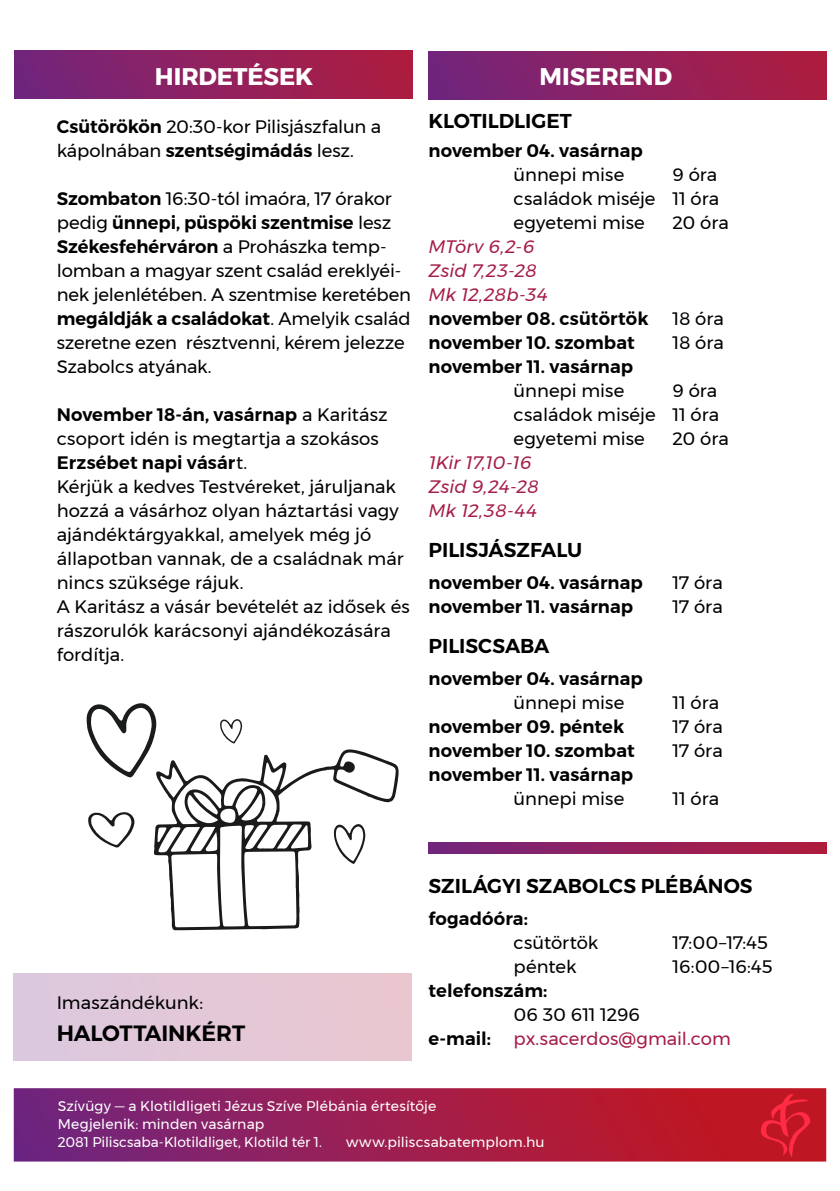
<style>
.page{position:relative;width:840px;height:1191px;background:#fff}
.page>*{position:absolute;margin:0;border:0;box-sizing:border-box;transform-origin:0 0}
.t1{font:700 24px "Montserrat";letter-spacing:-.005em;color:#fff}
.t2{font:600 22px "Montserrat";letter-spacing:-.005em;color:#000}
.t3{font:600 20px "Montserrat";color:#000}
.t4{font:18px/24px "Montserrat";color:#000}
.t5{font:600 18px "Montserrat";letter-spacing:.005em;color:#000}
.t6{font:italic 18px/24px "Montserrat";letter-spacing:-.005em;color:#a51e47}
.t7{font:18px "Montserrat";color:#a51e47}
.t8{font:14px/18px "Montserrat";letter-spacing:.005em;color:#fff}
.s1{font-weight:600}
</style>
<div class="page">
<svg style="left:14px;top:1088px;width:811px;height:73px;background:#9c1e4e"></svg>
<svg style="left:760px;top:1094px;width:49px;height:63px;background:#cd1b2a"></svg>
<div style="left:428px;top:51px;width:397px;height:48px;background:linear-gradient(to right,#71257e,#af1d3f)"></div>
<svg style="left:428px;top:842px;width:397px;height:11px;background:#91205c"></svg>
<div style="left:15px;top:51px;width:397px;height:48px;background:linear-gradient(to right,#71257e,#af1d3f)"></div>
<div style="left:14px;top:973px;width:397px;height:87px;background:#e3c8d7"></div>
<svg style="left:154px;top:749px;width:244px;height:181px"></svg>
<svg style="left:88px;top:812px;width:47px;height:36px"></svg>
<svg style="left:87px;top:703px;width:70px;height:75px"></svg>
<svg style="left:334px;top:823px;width:31px;height:41px"></svg>
<svg style="left:220px;top:719px;width:22px;height:24px"></svg>
<h1 class="t1" style="left:155px;top:57px;width:160px">HIRDETÉSEK</h1>
<p class="t4" style="left:57px;top:114px;width:326px"><span class="s1">Csütörökön</span> 20:30-kor Pilisjászfalun a kápolnában <span class="s1">szentségimádás</span> lesz.</p>
<p class="t4" style="left:57px;top:186px;width:355px"><span class="s1">Szombaton</span> 16:30-tól imaóra, 17 órakor pedig <span class="s1">ünnepi, püspöki szentmise</span> lesz <span class="s1">Székesfehérváron</span> a Prohászka temp&shy;lomban a magyar szent család ereklyéi&shy;nek jelenlétében. A szentmise keretében <span class="s1">megáldják a családokat</span>. Amelyik család szeretne ezen résztvenni, kérem jelezze Szabolcs atyának.</p>
<p class="t4" style="left:57px;top:402px;width:354px"><span class="s1">November 18-án, vasárnap</span> a Karitász csoport idén is megtartja a szokásos<br><span class="s1">Erzsébet napi vásár</span>t.<br>Kérjük a kedves Testvéreket, járuljanak hozzá a vásárhoz olyan háztartási vagy ajándéktárgyakkal, amelyek még jó állapotban vannak, de a családnak már nincs szüksége rájuk.<br>A Karitász a vásár bevételét az idősek és rászorulók karácsonyi ajándékozására fordítja.</p>
<h1 class="t1" style="left:539px;top:57px;width:134px">MISEREND</h1>
<p class="t3" style="left:428px;top:105px;width:145px">KLOTILDLIGET</p>
<p class="t5" style="left:428px;top:136px;width:216px">november 04. vasárnap</p>
<p class="t4" style="left:513px;top:162px;width:112px">ünnepi mise</p>
<p class="t4" style="left:513px;top:162px;width:207px;text-align:justify;text-indent:159px">9 óra családok miséje 11 óra egyetemi mise</p>
<p class="t4" style="left:672px;top:210px;width:58px">20 óra</p>
<p class="t6" style="left:428px;top:234px;width:121px">MTörv 6,2-6<br>Zsid 7,23-28<br>Mk 12,28b-34</p>
<p class="t5" style="left:428px;top:304px;width:221px">november 08. csütörtök</p>
<p class="t4" style="left:672px;top:306px;width:53px">18 óra</p>
<p class="t5" style="left:428px;top:328px;width:208px">november 10. szombat</p>
<p class="t4" style="left:672px;top:330px;width:53px">18 óra</p>
<p class="t5" style="left:428px;top:352px;width:206px">november 11. vasárnap</p>
<p class="t4" style="left:513px;top:378px;width:112px">ünnepi mise</p>
<p class="t4" style="left:513px;top:378px;width:207px;text-align:justify;text-indent:159px">9 óra családok miséje 11 óra egyetemi mise</p>
<p class="t4" style="left:672px;top:426px;width:58px">20 óra</p>
<p class="t6" style="left:428px;top:450px;width:112px">1Kir 17,10-16<br>Zsid 9,24-28<br>Mk 12,38-44</p>
<p class="t3" style="left:428px;top:534px;width:155px">PILISJÁSZFALU</p>
<p class="t5" style="left:428px;top:568px;width:216px">november 04. vasárnap</p>
<p class="t4" style="left:672px;top:570px;width:52px">17 óra</p>
<p class="t5" style="left:428px;top:592px;width:206px">november 11. vasárnap</p>
<p class="t4" style="left:672px;top:594px;width:52px">17 óra</p>
<p class="t3" style="left:428px;top:630px;width:122px">PILISCSABA</p>
<p class="t5" style="left:428px;top:664px;width:216px">november 04. vasárnap</p>
<p class="t4" style="left:513px;top:690px;width:112px">ünnepi mise</p>
<p class="t4" style="left:672px;top:690px;width:48px">11 óra</p>
<p class="t5" style="left:428px;top:712px;width:197px">november 09. péntek</p>
<p class="t4" style="left:672px;top:714px;width:52px">17 óra</p>
<p class="t5" style="left:428px;top:736px;width:208px">november 10. szombat</p>
<p class="t4" style="left:672px;top:738px;width:52px">17 óra</p>
<p class="t5" style="left:428px;top:760px;width:206px">november 11. vasárnap</p>
<p class="t4" style="left:513px;top:786px;width:112px">ünnepi mise</p>
<p class="t4" style="left:672px;top:786px;width:48px">11 óra</p>
<p class="t4" style="left:57px;top:990px;width:148px">Imaszándékunk:</p>
<p class="t2" style="left:57px;top:1016px;width:190px">HALOTTAINKÉRT</p>
<p class="t3" style="left:428px;top:870px;width:325px">SZILÁGYI SZABOLCS PLÉBÁNOS</p>
<p class="t5" style="left:428px;top:904px;width:101px">fogadóóra:</p>
<p class="t4" style="left:513px;top:930px;width:86px">csütörtök</p>
<p class="t4" style="left:672px;top:930px;width:97px">17:00–17:45</p>
<p class="t4" style="left:513px;top:954px;width:64px">péntek</p>
<p class="t4" style="left:672px;top:954px;width:101px">16:00–16:45</p>
<p class="t5" style="left:428px;top:976px;width:120px">telefonszám:</p>
<p class="t4" style="left:513px;top:1002px;width:128px">06 30 611 1296</p>
<p class="t5" style="left:428px;top:1024px;width:64px">e-mail:</p>
<p class="t7" style="left:513px;top:1025px;width:218px">px.sacerdos@gmail.com</p>
<p class="t8" style="left:58px;top:1097px;width:380px">Szívügy — a Klotildligeti Jézus Szíve Plébánia értesítője<br>Megjelenik: minden vasárnap<br>2081 Piliscsaba-Klotildliget, Klotild tér 1.</p>
<p class="t8" style="left:346px;top:1133px;width:200px">www.piliscsabatemplom.hu</p>
</div>
